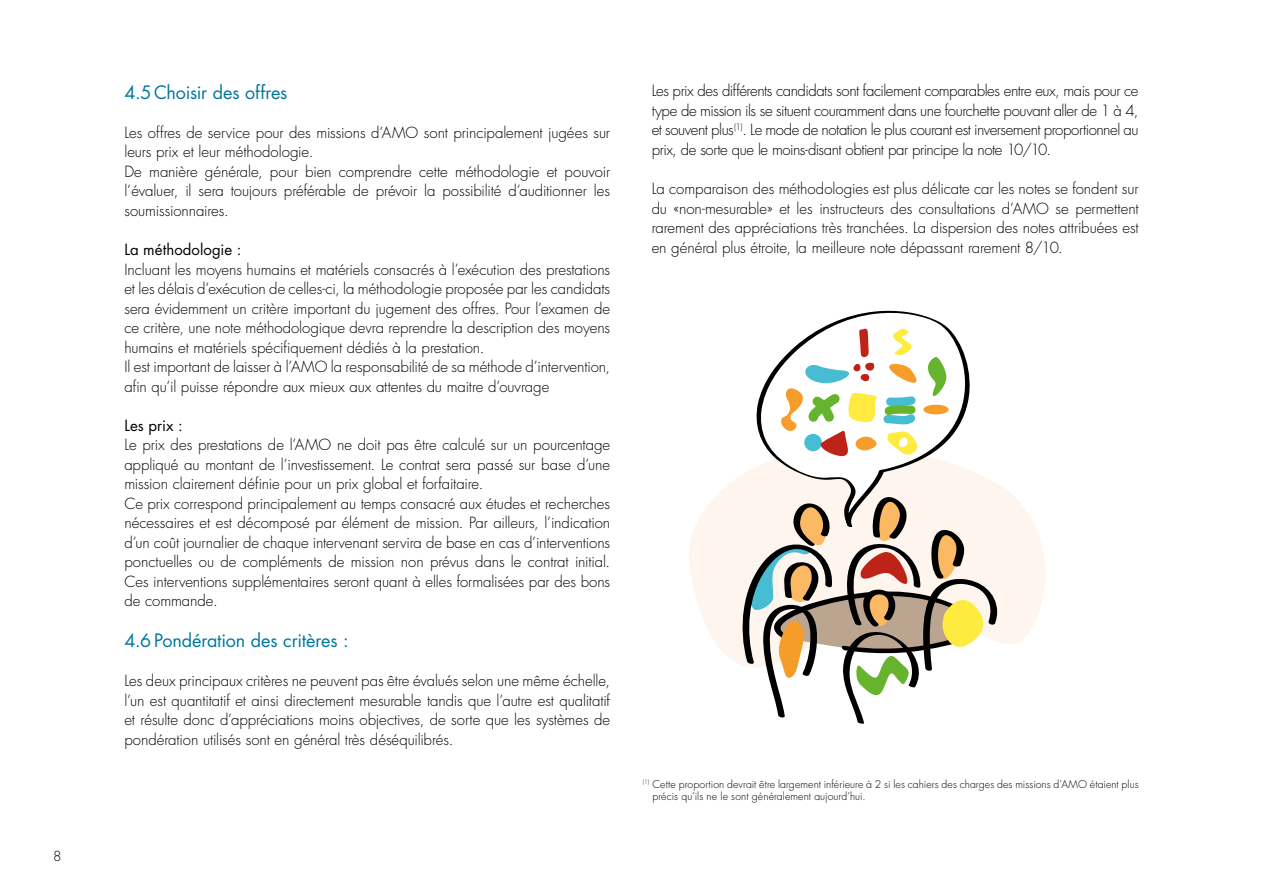
<style>
.page{position:relative;width:1263px;height:893px;background:#fff}
.page>*{position:absolute;margin:0;border:0;box-sizing:border-box;transform-origin:0 0}
.t1{font:18px "Futura";letter-spacing:-.005em;color:#00779d}
.t2{font:300 15px/19.5px "Futura";letter-spacing:-.005em;color:#000}
.t3{font:15px "Futura";letter-spacing:.005em;color:#000}
.t4{font:300 13.5px "Futura";color:#000}
.t5{font:300 10.5px/12.6px "Futura";letter-spacing:.005em;color:#000}
</style>
<div class="page">
<svg style="left:689px;top:479px;width:356px;height:184px;fill:#fef6ee"></svg>
<svg style="left:738px;top:526px;width:259px;height:198px"></svg>
<svg style="left:737px;top:469px;width:261px;height:57px;background:#fef7ef"></svg>
<svg style="left:754px;top:310px;width:217px;height:217px"></svg>
<svg style="left:778px;top:327px;width:169px;height:132px"></svg>
<p class="t4" style="left:53px;top:848px;width:10px">8</p>
<p class="t1" style="left:124px;top:81px;width:165px">4.5 Choisir des offres</p>
<p class="t2" style="left:124px;top:123px;width:487px">Les offres de service pour des missions d’AMO sont principalement jugées sur leurs prix et leur méthodologie.<br>De manière générale, pour bien comprendre cette méthodologie et pouvoir l’évaluer, il sera toujours préférable de prévoir la possibilité d’auditionner les soumissionnaires.</p>
<p class="t3" style="left:124px;top:240px;width:119px">La méthodologie :</p>
<p class="t2" style="left:124px;top:260px;width:487px">Incluant les moyens humains et matériels consacrés à l’exécution des prestations et les délais d’exécution de celles-ci, la méthodologie proposée par les candidats sera évidemment un critère important du jugement des offres. Pour l’examen de ce critère, une note méthodologique devra reprendre la description des moyens humains et matériels spécifiquement dédiés à la prestation.<br>Il est important de laisser à l’AMO la responsabilité de sa méthode d’intervention, afin qu’il puisse répondre aux mieux aux attentes du maitre d’ouvrage</p>
<p class="t3" style="left:124px;top:415px;width:60px">Les prix :</p>
<p class="t2" style="left:124px;top:435px;width:487px">Le prix des prestations de l’AMO ne doit pas être calculé sur un pourcentage appliqué au montant de l’investissement. Le contrat sera passé sur base d’une mission clairement définie pour un prix global et forfaitaire.<br>Ce prix correspond principalement au temps consacré aux études et recherches nécessaires et est décomposé par élément de mission. Par ailleurs, l’indication d’un coût journalier de chaque intervenant servira de base en cas d’interventions ponctuelles ou de compléments de mission non prévus dans le contrat initial.<br>Ces interventions supplémentaires seront quant à elles formalisées par des bons de commande.</p>
<p class="t1" style="left:124px;top:629px;width:226px">4.6 Pondération des critères :</p>
<p class="t2" style="left:124px;top:671px;width:487px;text-align:justify">Les deux principaux critères ne peuvent pas être évalués selon une même échelle, l’un est quantitatif et ainsi directement mesurable tandis que l’autre est qualitatif et résulte donc d’appréciations moins objectives, de sorte que les systèmes de pondération utilisés sont en général très déséquilibrés.</p>
<p class="t2" style="left:652px;top:82px;width:488px;text-align:justify">Les prix des différents candidats sont facilement comparables entre eux, mais pour ce type de mission ils se situent couramment dans une fourchette pouvant aller de 1 à 4, et souvent plus<sup>(1)</sup>. Le mode de notation le plus courant est inversement proportionnel au prix, de sorte que le moins-disant obtient par principe la note 10/10.</p>
<p class="t2" style="left:652px;top:179px;width:488px;text-align:justify">La comparaison des méthodologies est plus délicate car les notes se fondent sur du «non-mesurable» et les instructeurs des consultations d’AMO se permettent rarement des appréciations très tranchées. La dispersion des notes attribuées est en général plus étroite, la meilleure note dépassant rarement 8/10.</p>
<p class="t5" style="left:652px;top:778px;width:488px;text-indent:-9px"><sup>(1)</sup> Cette proportion devrait être largement inférieure à 2 si les cahiers des charges des missions d’AMO étaient plus précis qu’ils ne le sont généralement aujourd’hui.</p>
</div>
